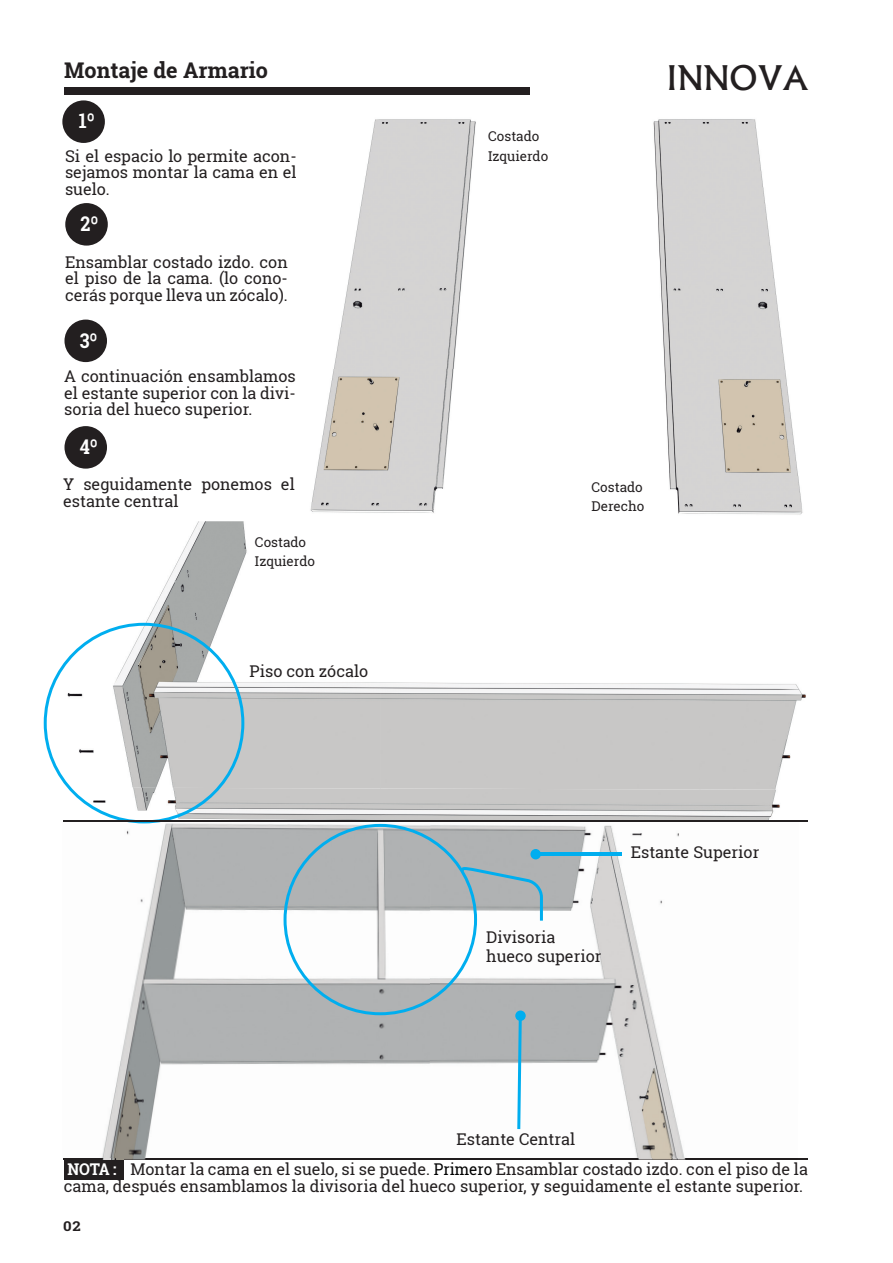
<style>
.page{position:relative;width:893px;height:1263px;background:#fff}
.page>*{position:absolute;margin:0;border:0;box-sizing:border-box;transform-origin:0 0}
.t1{font:500 32.4px "Albertus";color:#231f20}
.t2{font:700 21.6px "Roboto Slab";color:#231f20}
.t3{font:700 20.25px "Roboto Slab";color:#fff;scale:.89 1}
.t4{font:16.2px/16.5px "Roboto Slab";color:#231f20}
.t5{font:13.5px/19.2px "Roboto Slab";color:#231f20}
.t6{font:700 13.5px "Roboto Slab";color:#231f20;scale:1.11 1}
.s1{font-weight:700;color:#fff}
.s2{color:#000}
</style>
<div class="page">
<div style="left:64px;top:1158px;width:59px;height:22px;background:#231f20"></div>
<div style="left:64px;top:87px;width:465px;height:8px;background:#231f20"></div>
<hr style="left:64px;top:1158px;width:744px;height:1px;background:#231f20">
<img style="left:310px;top:119px;width:166px;height:394px">
<img style="left:653px;top:119px;width:150px;height:396px">
<div style="left:62px;top:100px;width:43px;height:43px;background:#231f20;border-radius:50%"></div>
<div style="left:65px;top:203px;width:43px;height:43px;background:#231f20;border-radius:50%"></div>
<img style="left:63px;top:823px;width:322px;height:336px">
<img style="left:518px;top:825px;width:167px;height:333px">
<img style="left:123px;top:1158px;width:563px;height:1px">
<img style="left:64px;top:1158px;width:59px;height:1px">
<img style="left:138px;top:521px;width:242px;height:266px">
<img style="left:700px;top:683px;width:106px;height:104px">
<img style="left:297px;top:521px;width:83px;height:3px">
<img style="left:244px;top:787px;width:536px;height:33px">
<div style="left:64px;top:320px;width:43px;height:42px;background:#231f20;border-radius:50%"></div>
<svg style="left:44px;top:623px;width:200px;height:200px"></svg>
<hr style="left:63px;top:820px;width:745px;height:2px;background:#231f20">
<div style="left:64px;top:426px;width:43px;height:43px;background:#231f20;border-radius:50%"></div>
<hr style="left:538px;top:852px;width:84px;height:3px;background:#00aeef">
<svg style="left:284px;top:824px;width:259px;height:305px"></svg>
<h2 class="t2" style="left:64px;top:56px;width:205px">Montaje de Armario</h2>
<h1 class="t1" style="left:667px;top:58px;width:143px">INNOVA</h1>
<p class="t3" style="left:79px;top:106px;width:19px">1º</p>
<p class="t4" style="left:65px;top:148px;width:233px;text-align:justify">Si el espacio lo permite acon&shy;sejamos montar la cama en el suelo.</p>
<p class="t3" style="left:81px;top:210px;width:22px">2º</p>
<p class="t4" style="left:65px;top:253px;width:224px;text-align:justify">Ensamblar costado izdo. con el piso de la cama. (lo cono&shy;cerás porque lleva un zócalo).</p>
<p class="t3" style="left:80px;top:327px;width:22px">3º</p>
<p class="t4" style="left:64px;top:368px;width:233px;text-align:justify">A continuación ensamblamos el estante superior con la divi&shy;soria del hueco superior.</p>
<p class="t3" style="left:80px;top:433px;width:22px">4º</p>
<p class="t4" style="left:63px;top:476px;width:233px">Y seguidamente ponemos el estante central</p>
<p class="t5" style="left:255px;top:533px;width:62px">Costado<br>Izquierdo</p>
<p class="t4" style="left:250px;top:663px;width:120px">Piso con zócalo</p>
<p class="t5" style="left:488px;top:127px;width:62px">Costado<br>Izquierdo</p>
<p class="t5" style="left:592px;top:477px;width:54px">Costado<br>Derecho</p>
<p class="t4" style="left:631px;top:844px;width:130px">Estante Superior</p>
<p class="t4" style="left:486px;top:927px;width:117px;line-height:19.2px">Divisoria hueco superior</p>
<p class="t4" style="left:456px;top:1130px;width:120px">Estante Central</p>
<p class="t4" style="left:64px;top:1161px;width:746px"><span class="s1">NOTA :</span> Montar la cama en el suelo, si se puede. <span class="s2">Primero</span> Ensamblar costado izdo. con el piso de la cama, después ensamblamos la divisoria del hueco superior, y seguidamente el estante superior.</p>
<p class="t6" style="left:63px;top:1217px;width:17px">02</p>
</div>
